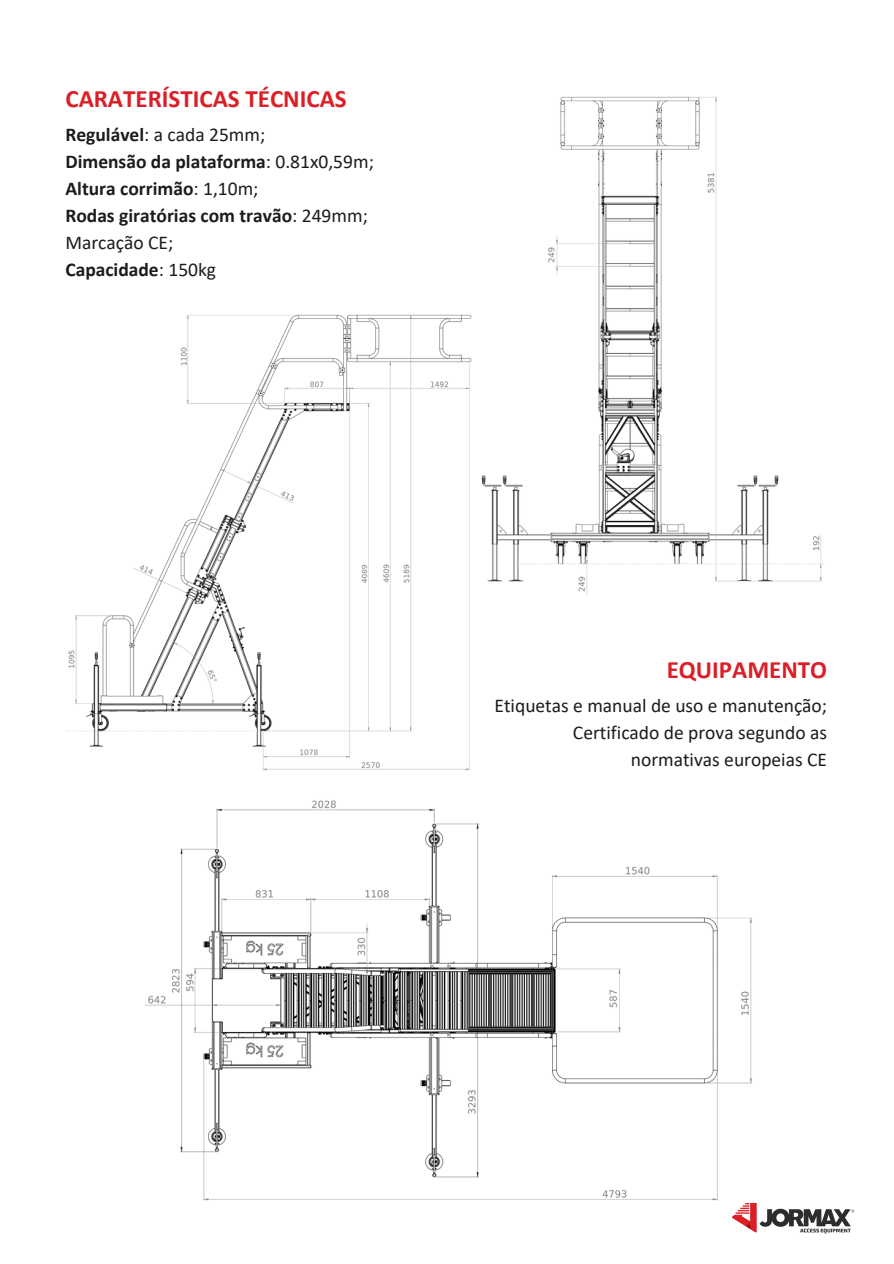
<style>
.page{position:relative;width:894px;height:1264px;background:#fff}
.page>*{position:absolute;margin:0;border:0;box-sizing:border-box;transform-origin:0 0}
.t1{font:700 25.05px "Calibri";color:#db1f27}
.t2{font:19.5px/27px "Calibri";color:#1b1c1e;text-align:right}
.t3{font:700 19.5px "Calibri";color:#1b1c1e}
.s1{font-weight:700}
.s2{font-weight:400}
</style>
<div class="page">
<img style="left:732px;top:1203px;width:123px;height:31px">
<img style="left:481px;top:96px;width:343px;height:499px">
<img style="left:68px;top:314px;width:404px;height:456px">
<img style="left:144px;top:800px;width:609px;height:401px">
<p class="t1" style="left:65px;top:89px;width:283px">CARATERÍSTICAS TÉCNICAS</p>
<p class="t2" style="left:65px;top:123px;width:201px"><span class="s1">Regulável</span>: a cada 25mm;</p>
<p class="t3" style="left:65px;top:154px;width:310px">Dimensão da plataforma<span class="s2">: 0.81x0,59m;</span></p>
<p class="t3" style="left:65px;top:181px;width:194px">Altura corrimão<span class="s2">: 1,10m;</span></p>
<p class="t3" style="left:65px;top:208px;width:304px">Rodas giratórias com travão<span class="s2">: 249mm;</span></p>
<p class="t2" style="left:65px;top:231px;width:109px">Marcação CE;</p>
<p class="t3" style="left:65px;top:262px;width:152px">Capacidade<span class="s2">: 150kg</span></p>
<p class="t1" style="left:666px;top:659px;width:162px">EQUIPAMENTO</p>
<p class="t2" style="left:494px;top:693px;width:334px">Etiquetas e manual de uso e manutenção;</p>
<h1 class="t2" style="left:573px;top:720px;width:255px">Certificado de prova segundo as normativas europeias CE</h1>
</div>
